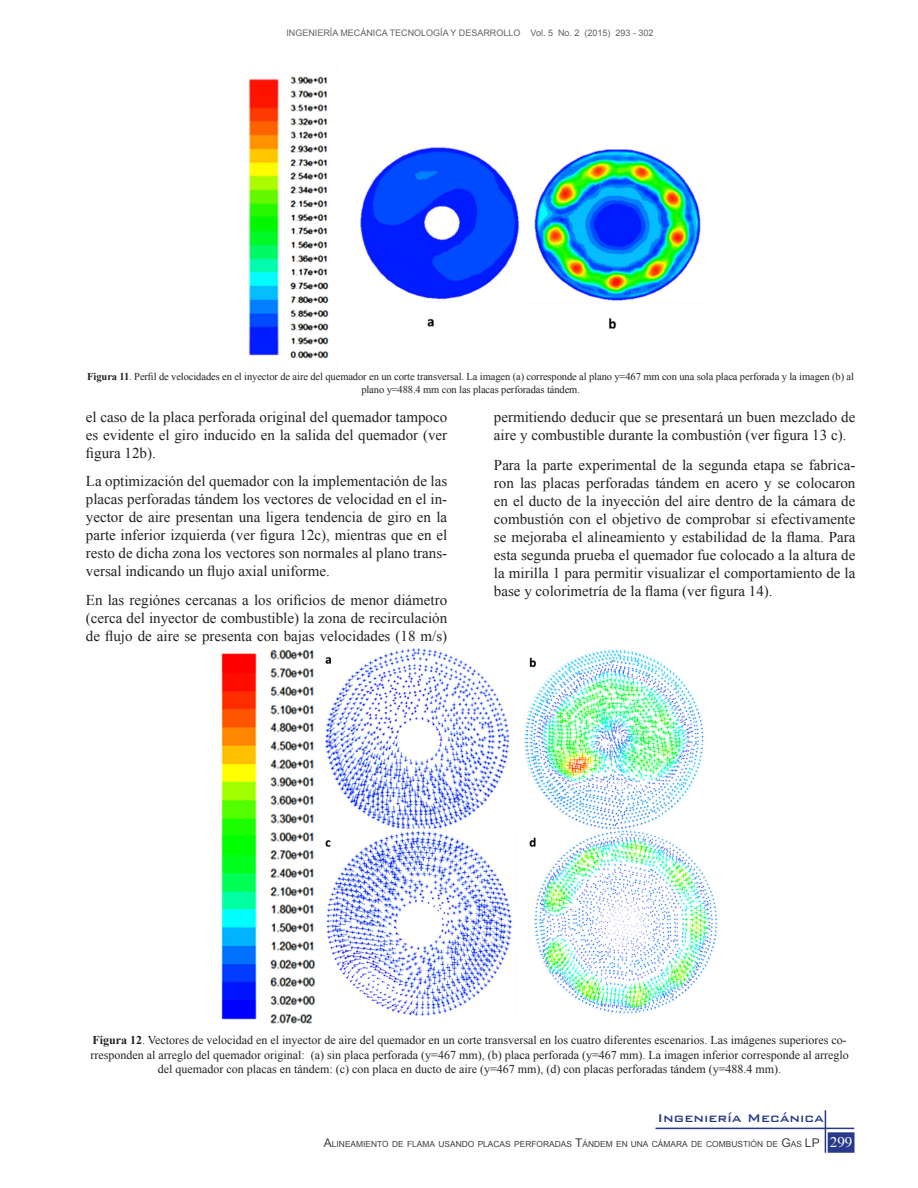
<style>
.page{position:relative;width:918px;height:1188px;background:#fff}
.page>*{position:absolute;margin:0;border:0;box-sizing:border-box;transform-origin:0 0}
.t1{font:15px/18px "Times New Roman";color:#231f20;text-align:justify}
.t2{font:500 15px "Bank Gothic BT";color:#27398a}
.t3{font:15px "Times";color:#fff}
.t4{font:12px/14.4px "Times New Roman";color:#231f20;text-align:center}
.t5{font:10.5px/12.6px "Times New Roman";letter-spacing:-.01em;color:#231f20;text-align:center}
.Normal_somim{font:9px "Arial";color:#636366}
.address{font:8.4px "Arial";color:#3e3e3f}
.s1{font-weight:700}
.s2{font-size:12px}
</style>
<div class="page">
<div style="left:828px;top:1132px;width:27px;height:21px;background:#27398a;border:2px solid #27398a"></div>
<hr style="left:825px;top:1110px;width:1px;height:43px;background:#27398a">
<hr style="left:655px;top:1128px;width:199px;height:1px;background:#27398a">
<img style="left:249px;top:76px;width:452px;height:283px">
<img style="left:221px;top:648px;width:497px;height:376px">
<p class="Normal_somim" style="left:286px;top:27px;width:369px">INGENIERÍA MECÁNICA TECNOLOGÍA Y DESARROLLO Vol. 5 No. 2 (2015) 293 - 302</p>
<p class="t5" style="left:87px;top:371px;width:768px"><span class="s1">Figura 11</span>. Perfil de velocidades en el inyector de aire del quemador en un corte transversal. La imagen (a) corresponde al plano y=467 mm con una sola placa perforada y la imagen (b) al plano y=488.4 mm con las placas perforadas tándem.</p>
<p class="t1" style="left:86px;top:407px;width:363px">el caso de la placa perforada original del quemador tampoco es evidente el giro inducido en la salida del quemador (ver figura 12b).</p>
<p class="t1" style="left:86px;top:472px;width:363px">La optimización del quemador con la implementación de las placas perforadas tándem los vectores de velocidad en el in&shy;yector de aire presentan una ligera tendencia de giro en la parte inferior izquierda (ver figura 12c), mientras que en el resto de dicha zona los vectores son normales al plano trans&shy;versal indicando un flujo axial uniforme.</p>
<p class="t1" style="left:86px;top:591px;width:363px">En las regiónes cercanas a los orificios de menor diámetro (cerca del inyector de combustible) la zona de recirculación de flujo de aire se presenta con bajas velocidades (18 m/s)</p>
<p class="t1" style="left:494px;top:407px;width:363px">permitiendo deducir que se presentará un buen mezclado de aire y combustible durante la combustión (ver figura 13 c).</p>
<p class="t1" style="left:494px;top:456px;width:363px">Para la parte experimental de la segunda etapa se fabrica&shy;ron las placas perforadas tándem en acero y se colocaron en el ducto de la inyección del aire dentro de la cámara de combustión con el objetivo de comprobar si efectivamente se mejoraba el alineamiento y estabilidad de la flama. Para esta segunda prueba el quemador fue colocado a la altura de la mirilla 1 para permitir visualizar el comportamiento de la base y colorimetría de la flama (ver figura 14).</p>
<p class="t4" style="left:90px;top:1033px;width:760px"><span class="s1">Figura 12</span>. Vectores de velocidad en el inyector de aire del quemador en un corte transversal en los cuatro diferentes escenarios. Las imágenes superiores co&shy;rresponden al arreglo del quemador original: (a) sin placa perforada (y=467 mm), (b) placa perforada (y=467 mm). La imagen inferior corresponde al arreglo del quemador con placas en tándem: (c) con placa en ducto de aire (y=467 mm), (d) con placas perforadas tándem (y=488.4 mm).</p>
<p class="t2" style="left:658px;top:1109px;width:168px">Ingeniería Mecánica</p>
<p class="address" style="left:324px;top:1138px;width:489px"><span class="s2">A</span>LINEAMIENTO DE FLAMA USANDO PLACAS PERFORADAS <span class="s2">T</span>ÁNDEM EN UNA CÁMARA DE COMBUSTIÓN DE <span class="s2">G</span>AS <span class="s2">LP</span></p>
<p class="t3" style="left:830px;top:1134px;width:24px">299</p>
</div>
